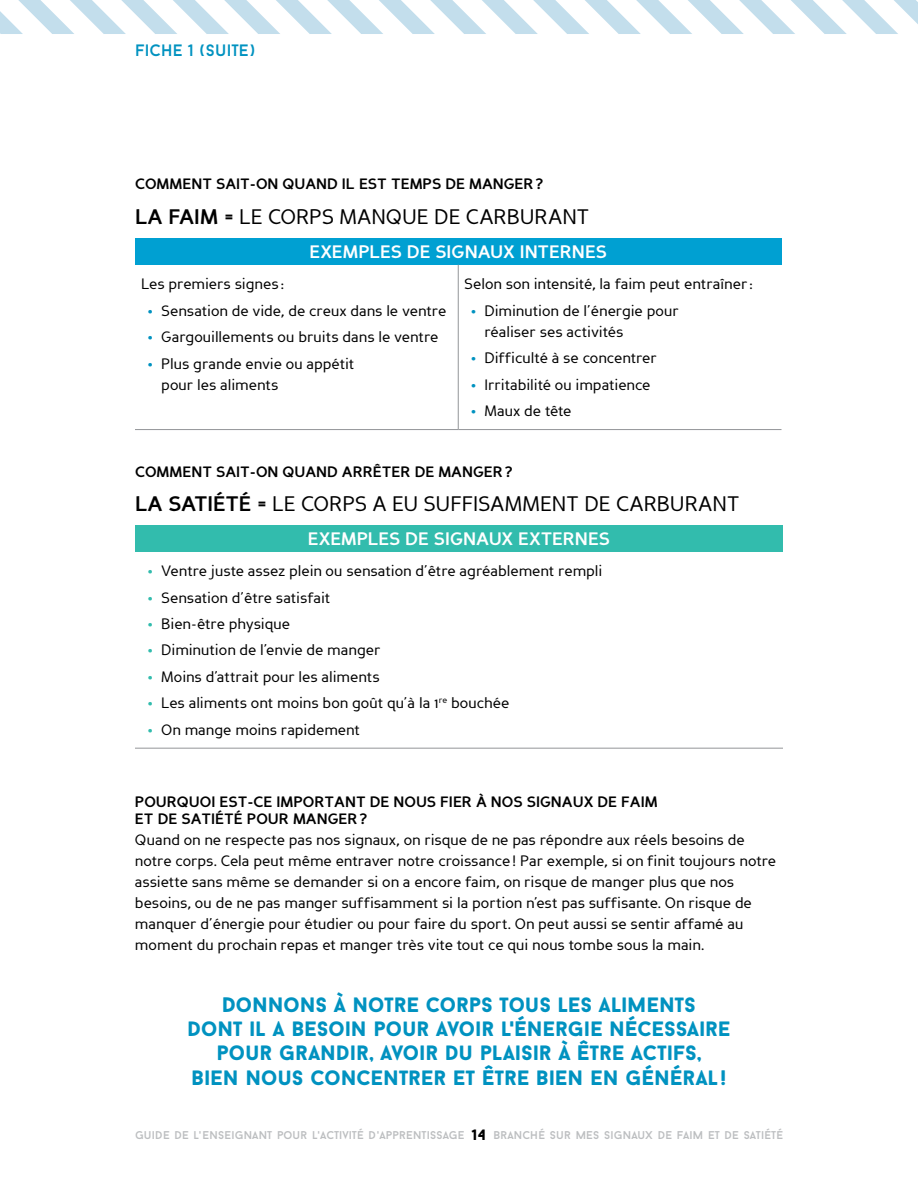
<style>
.page{position:relative;width:918px;height:1188px;background:#fff}
.page>*{position:absolute;margin:0;border:0;box-sizing:border-box;transform-origin:0 0}
.t1{font:900 21px/24.5px "Baron Neue";letter-spacing:.005em;color:#0092c0;text-align:center}
.t2{font:21px "Perspective Sans";letter-spacing:-.005em;color:#000}
.t3{font:700 18px "Perspective Sans";color:#fff}
.t4{font:16.5px "Baron Neue";letter-spacing:.01em;color:#0092c0}
.t5{font:15px/21px "Perspective Sans";letter-spacing:-.005em;color:#000}
.t6{font:700 15px/16.5px "Perspective Sans";color:#000}
.t7{font:900 15px "Baron Neue";color:#000}
.t8{font:11.25px "Baron Neue";letter-spacing:.015em;color:#bcbec0}
.s1{font-weight:700}
.s2{font-weight:700;color:#0092c0}
.s3{font-weight:700;color:#32bcad}
</style>
<div class="page">
<div style="left:135px;top:525px;width:648px;height:27px;background:#32bcad"></div>
<hr style="left:135px;top:748px;width:648px;height:1px;background:#939598">
<div style="left:135px;top:238px;width:647px;height:27px;background:#00a0d2"></div>
<hr style="left:135px;top:429px;width:323px;height:1px;background:#939598">
<hr style="left:458px;top:429px;width:324px;height:1px;background:#939598">
<hr style="left:458px;top:265px;width:1px;height:164px;background:#939598">
<svg style="left:0;top:0;width:918px;height:34px"></svg>
<p class="t4" style="left:135px;top:40px;width:122px">FICHE 1 (SUITE)</p>
<p class="t6" style="left:135px;top:176px;width:410px">COMMENT SAIT-ON QUAND IL EST TEMPS DE MANGER?</p>
<h1 class="t2" style="left:135px;top:205px;width:456px"><span class="s1">LA FAIM =</span> LE CORPS MANQUE DE CARBURANT</h1>
<p class="t3" style="left:309px;top:241px;width:299px">EXEMPLES DE SIGNAUX INTERNES</p>
<p class="t5" style="left:141px;top:274px;width:144px">Les premiers signes :</p>
<p class="t5" style="left:148px;top:300px;width:300px"><span class="s2">•</span> Sensation de vide, de creux dans le ventre</p>
<p class="t5" style="left:148px;top:327px;width:292px"><span class="s2">•</span> Gargouillements ou bruits dans le ventre</p>
<p class="t5" style="left:161px;top:353px;width:195px;text-indent:-14px"><span class="s2">•</span> Plus grande envie ou appétit pour les aliments</p>
<p class="t5" style="left:464px;top:274px;width:290px">Selon son intensité, la faim peut entraîner :</p>
<p class="t5" style="left:484px;top:300px;width:196px;text-indent:-14px"><span class="s2">•</span> Diminution de l’énergie pour réaliser ses activités</p>
<p class="t5" style="left:471px;top:348px;width:188px"><span class="s2">•</span> Difficulté à se concentrer</p>
<p class="t5" style="left:471px;top:374px;width:181px"><span class="s2">•</span> Irritabilité ou impatience</p>
<p class="t5" style="left:471px;top:401px;width:102px"><span class="s2">•</span> Maux de tête</p>
<p class="t6" style="left:135px;top:463px;width:379px">COMMENT SAIT-ON QUAND ARRÊTER DE MANGER?</p>
<h1 class="t2" style="left:135px;top:492px;width:606px"><span class="s1">LA SATIÉTÉ =</span> LE CORPS A EU SUFFISAMMENT DE CARBURANT</h1>
<p class="t3" style="left:308px;top:528px;width:304px">EXEMPLES DE SIGNAUX EXTERNES</p>
<p class="t5" style="left:148px;top:561px;width:456px"><span class="s3">•</span> Ventre juste assez plein ou sensation d’être agréablement rempli</p>
<p class="t5" style="left:148px;top:587px;width:184px"><span class="s3">•</span> Sensation d’être satisfait</p>
<p class="t5" style="left:148px;top:614px;width:144px"><span class="s3">•</span> Bien-être physique</p>
<p class="t5" style="left:148px;top:640px;width:234px"><span class="s3">•</span> Diminution de l’envie de manger</p>
<p class="t5" style="left:148px;top:666px;width:234px"><span class="s3">•</span> Moins d’attrait pour les aliments</p>
<p class="t5" style="left:148px;top:693px;width:363px"><span class="s3">•</span> Les aliments ont moins bon goût qu’à la 1<sup>re</sup> bouchée</p>
<p class="t5" style="left:148px;top:719px;width:214px"><span class="s3">•</span> On mange moins rapidement</p>
<p class="t6" style="left:135px;top:794px;width:524px">POURQUOI EST-CE IMPORTANT DE NOUS FIER À NOS SIGNAUX DE FAIM<br>ET DE SATIÉTÉ POUR MANGER?</p>
<p class="t5" style="left:135px;top:829px;width:643px">Quand on ne respecte pas nos signaux, on risque de ne pas répondre aux réels besoins de notre corps. Cela peut même entraver notre croissance! Par exemple, si on finit toujours notre assiette sans même se demander si on a encore faim, on risque de manger plus que nos besoins, ou de ne pas manger suffisamment si la portion n’est pas suffisante. On risque de manquer d’énergie pour étudier ou pour faire du sport. On peut aussi se sentir affamé au moment du prochain repas et manger très vite tout ce qui nous tombe sous la main.</p>
<h1 class="t1" style="left:187px;top:992px;width:545px">DONNONS À NOTRE CORPS TOUS LES ALIMENTS<br>DONT IL A BESOIN POUR AVOIR L'ÉNERGIE NÉCESSAIRE POUR GRANDIR, AVOIR DU PLAISIR À ÊTRE ACTIFS,<br>BIEN NOUS CONCENTRER ET ÊTRE BIEN EN GÉNÉRAL!</h1>
<p class="t8" style="left:135px;top:1128px;width:331px">GUIDE DE L'ENSEIGNANT POUR L'ACTIVITÉ D'APPRENTISSAGE</p>
<p class="t8" style="left:494px;top:1128px;width:291px">BRANCHÉ SUR MES SIGNAUX DE FAIM ET DE SATIÉTÉ</p>
<p class="t7" style="left:472px;top:1126px;width:15px">14</p>
</div>
